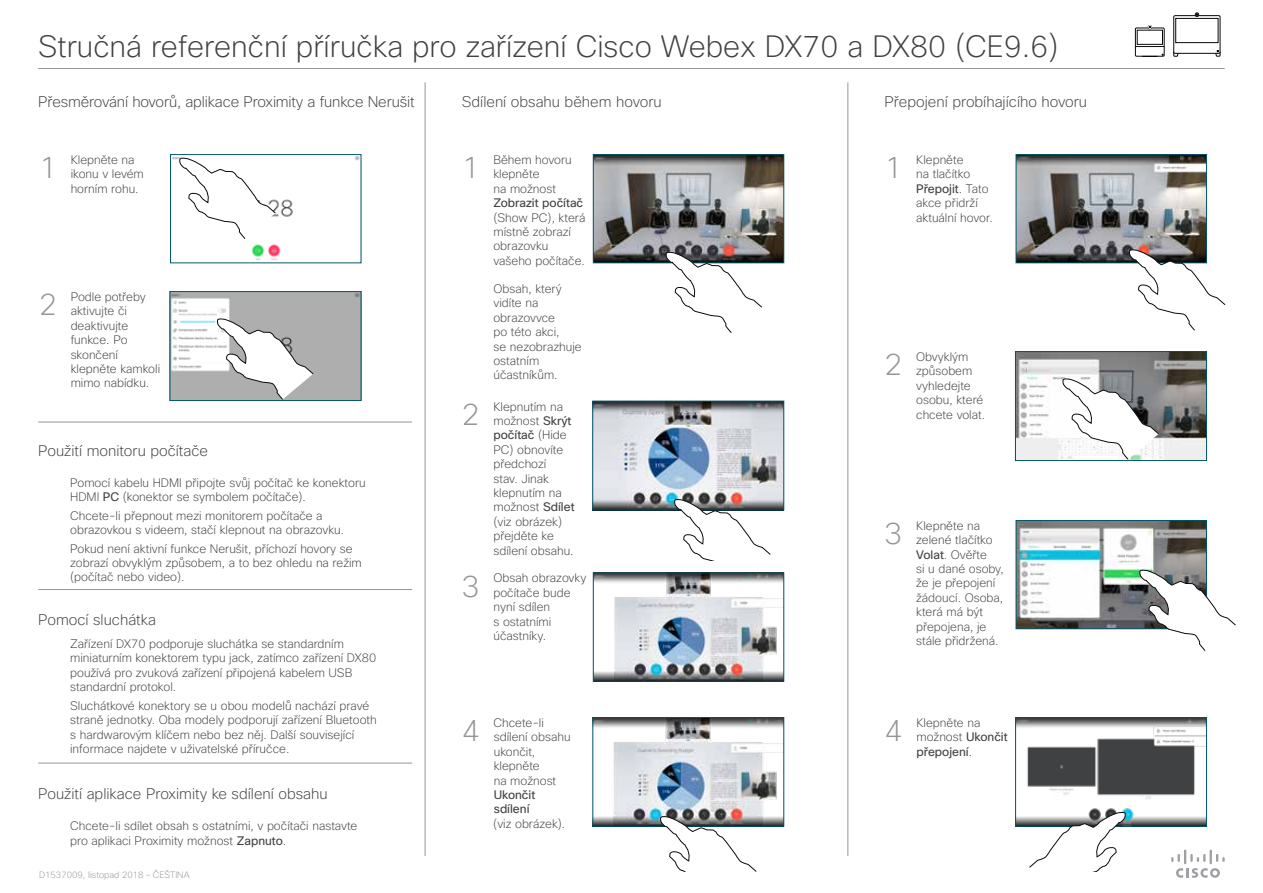
<style>
.page{position:relative;width:1263px;height:893px;background:#fff}
.page>*{position:absolute;margin:0;border:0;box-sizing:border-box;transform-origin:0 0}
.t1{font:200 30px "Cisco Sans";color:#414042}
.t2{font:200 30px "Cisco Sans";color:#939598}
.t3{font:200 15px "Cisco Sans";color:#414042}
.t4{font:200 12px/14.4px "Cisco Sans";color:#414042}
.t5{font:12px/14.4px "Cisco Sans";color:#414042}
.t6{font:200 9px "Cisco Sans";color:#939598}
.s1{font-weight:400}
</style>
<div class="page">
<img style="left:172px;top:156px;width:187px;height:105px">
<div style="left:170px;top:154px;width:191px;height:109px;border:1px solid #005568"></div>
<svg style="left:179px;top:157px;width:97px;height:82px"></svg>
<img style="left:172px;top:294px;width:187px;height:105px">
<div style="left:170px;top:292px;width:191px;height:109px;border:1px solid #005568"></div>
<svg style="left:217px;top:318px;width:97px;height:82px"></svg>
<img style="left:595px;top:719px;width:187px;height:105px">
<div style="left:593px;top:717px;width:191px;height:109px;border:1px solid #005568"></div>
<img style="left:595px;top:156px;width:187px;height:105px">
<div style="left:593px;top:154px;width:191px;height:109px;border:1px solid #005568"></div>
<svg style="left:666px;top:251px;width:96px;height:82px"></svg>
<svg style="left:660px;top:816px;width:97px;height:56px"></svg>
<img style="left:1017px;top:719px;width:187px;height:105px">
<div style="left:1015px;top:717px;width:191px;height:109px;border:1px solid #005568"></div>
<img style="left:1018px;top:156px;width:186px;height:105px">
<div style="left:1016px;top:154px;width:190px;height:109px;border:1px solid #005568"></div>
<svg style="left:1129px;top:249px;width:96px;height:82px"></svg>
<img style="left:1018px;top:522px;width:186px;height:105px">
<div style="left:1016px;top:520px;width:190px;height:109px;border:1px solid #005568"></div>
<svg style="left:1139px;top:569px;width:97px;height:82px"></svg>
<svg style="left:1029px;top:812px;width:97px;height:60px"></svg>
<img style="left:1017px;top:353px;width:187px;height:106px">
<div style="left:1015px;top:351px;width:191px;height:110px;border:1px solid #005568"></div>
<svg style="left:1062px;top:378px;width:97px;height:82px"></svg>
<hr style="left:425px;top:82px;width:1px;height:774px;background:#939598">
<hr style="left:847px;top:82px;width:1px;height:774px;background:#939598">
<svg style="left:1171px;top:849px;width:54px;height:29px"></svg>
<svg style="left:1135px;top:25px;width:29px;height:32px"></svg>
<svg style="left:1173px;top:13px;width:47px;height:44px"></svg>
<hr style="left:38px;top:68px;width:1187px;height:1px;background:#939598">
<hr style="left:38px;top:422px;width:374px;height:1px;background:#939598">
<hr style="left:38px;top:589px;width:374px;height:1px;background:#939598">
<hr style="left:38px;top:763px;width:374px;height:1px;background:#939598">
<img style="left:595px;top:403px;width:187px;height:105px">
<div style="left:593px;top:401px;width:191px;height:109px;border:1px solid #005568"></div>
<svg style="left:674px;top:499px;width:97px;height:74px"></svg>
<div style="left:673px;top:561px;width:86px;height:19px;background:#fff"></div>
<img style="left:595px;top:575px;width:187px;height:104px">
<div style="left:593px;top:573px;width:191px;height:108px;border:1px solid #005568"></div>
<h1 class="t1" style="left:38px;top:27px;width:1022px">Stručná referenční příručka pro zařízení Cisco Webex DX70 a DX80 (CE9.6)</h1>
<p class="t3" style="left:38px;top:92px;width:378px">Přesměrování hovorů, aplikace Proximity a funkce Nerušit</p>
<p class="t3" style="left:884px;top:92px;width:204px">Přepojení probíhajícího hovoru</p>
<p class="t3" style="left:462px;top:92px;width:201px">Sdílení obsahu během hovoru</p>
<h1 class="t2" style="left:39px;top:149px;width:20px">1</h1>
<p class="t4" style="left:71px;top:152px;width:75px">Klepněte na ikonu v levém horním rohu.</p>
<h1 class="t2" style="left:39px;top:286px;width:20px">2</h1>
<p class="t4" style="left:71px;top:290px;width:91px">Podle potřeby aktivujte či deaktivujte funkce. Po skončení klepněte kamkoli mimo nabídku.</p>
<p class="t3" style="left:38px;top:441px;width:171px">Použití monitoru počítače</p>
<p class="t4" style="left:70px;top:475px;width:297px">Pomocí kabelu HDMI připojte svůj počítač ke konektoru<br>HDMI <span class="s1">PC</span> (konektor se symbolem počítače).</p>
<p class="t4" style="left:70px;top:508px;width:276px">Chcete-li přepnout mezi monitorem počítače a obrazovkou s videem, stačí klepnout na obrazovku.</p>
<p class="t4" style="left:70px;top:541px;width:293px">Pokud není aktivní funkce Nerušit, příchozí hovory se zobrazí obvyklým způsobem, a to bez ohledu na režim (počítač nebo video).</p>
<p class="t3" style="left:38px;top:610px;width:119px">Pomocí sluchátka</p>
<p class="t4" style="left:70px;top:636px;width:308px">Zařízení DX70 podporuje sluchátka se standardním miniaturním konektorem typu jack, zatímco zařízení DX80 používá pro zvuková zařízení připojená kabelem USB standardní protokol.</p>
<p class="t4" style="left:70px;top:698px;width:308px">Sluchátkové konektory se u obou modelů nachází pravé straně jednotky. Oba modely podporují zařízení Bluetooth s hardwarovým klíčem nebo bez něj. Další související informace najdete v uživatelské příručce.</p>
<p class="t3" style="left:38px;top:784px;width:291px">Použití aplikace Proximity ke sdílení obsahu</p>
<p class="t4" style="left:70px;top:819px;width:289px">Chcete-li sdílet obsah s ostatními, v počítači nastavte pro aplikaci Proximity možnost <span class="s1">Zapnuto</span>.</p>
<p class="t6" style="left:39px;top:869px;width:152px">D1537009, listopad 2018 – ČEŠTINA</p>
<h1 class="t2" style="left:462px;top:149px;width:19px">1</h1>
<p class="t4" style="left:493px;top:152px;width:80px">Během hovoru klepněte<br>na možnost</p>
<p class="t5" style="left:493px;top:196px;width:91px">Zobrazit počítač</p>
<p class="t4" style="left:493px;top:210px;width:93px">(Show PC), která místně zobrazí obrazovku vašeho počítače.</p>
<p class="t4" style="left:493px;top:281px;width:90px">Obsah, který vidíte na obrazovvce<br>po této akci,<br>se nezobrazhuje ostatním účastníkům.</p>
<h1 class="t2" style="left:462px;top:395px;width:19px">2</h1>
<p class="t4" style="left:493px;top:399px;width:83px">Klepnutím na možnost <span class="s1">Skrýt počítač</span> (Hide<br>PC) obnovíte předchozí<br>stav. Jinak klepnutím na možnost <span class="s1">Sdílet </span>(viz obrázek) přejděte ke sdílení obsahu.</p>
<h1 class="t2" style="left:462px;top:567px;width:19px">3</h1>
<p class="t4" style="left:493px;top:571px;width:94px">Obsah obrazovky počítače bude nyní sdílen<br>s ostatními účastníky.</p>
<h1 class="t2" style="left:884px;top:149px;width:19px">1</h1>
<p class="t4" style="left:916px;top:152px;width:78px">Klepněte<br>na tlačítko<br><span class="s1">Přepojit</span>. Tato akce přidrží aktuální hovor.</p>
<h1 class="t2" style="left:884px;top:346px;width:19px">2</h1>
<p class="t4" style="left:916px;top:349px;width:70px">Obvyklým způsobem vyhledejte osobu, které chcete volat.</p>
<h1 class="t2" style="left:884px;top:514px;width:19px">3</h1>
<p class="t4" style="left:916px;top:518px;width:89px">Klepněte na zelené tlačítko<br><span class="s1">Volat</span>. Ověřte<br>si u dané osoby, že je přepojení žádoucí. Osoba, která má být přepojena, je stále přidržená.</p>
<h1 class="t2" style="left:462px;top:711px;width:19px">4</h1>
<p class="t4" style="left:916px;top:715px;width:93px">Klepněte na možnost <span class="s1">Ukončit přepojení</span>.</p>
<p class="t4" style="left:493px;top:715px;width:79px">Chcete-li sdílení obsahu ukončit, klepněte<br>na možnost</p>
<p class="t5" style="left:494px;top:787px;width:43px">Ukončit sdílení</p>
<p class="t4" style="left:493px;top:816px;width:74px">(viz obrázek).</p>
<h1 class="t2" style="left:884px;top:711px;width:19px">4</h1>
</div>
